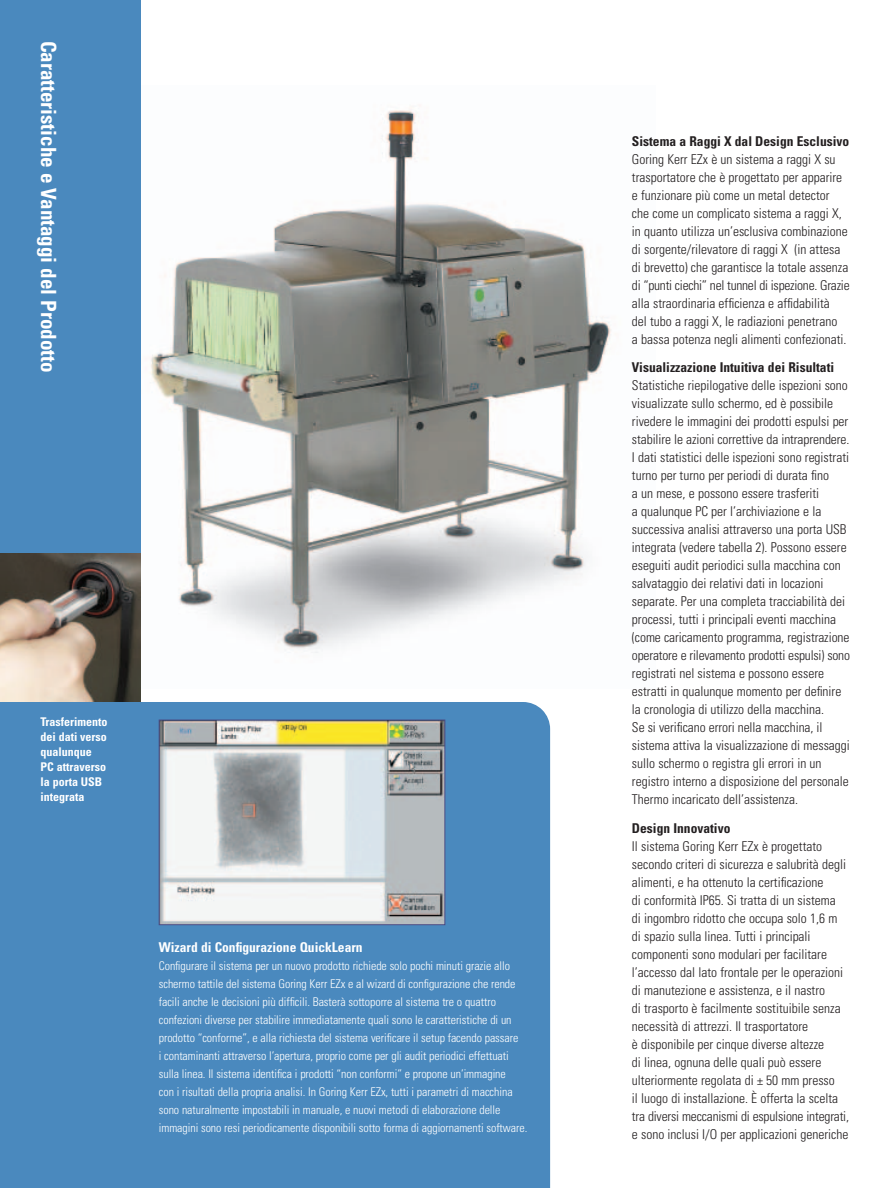
<style>
.page{position:relative;width:891px;height:1188px;background:#fff}
.page>*{position:absolute;margin:0;border:0;box-sizing:border-box;transform-origin:0 0}
.t1{font:700 condensed 21px "Univers";color:#fff}
.t2{font:300 condensed 13.5px/18px "Univers";color:#231f20}
.t3{font:700 condensed 13.5px "Univers";color:#231f20}
.t4{font:700 condensed 13.5px "Univers";color:#fff}
.t5{font:300 condensed 12px/18px "Univers";letter-spacing:-.005em;color:#fff}
.t6{font:700 condensed 12px/15px "Univers";color:#fff}
</style>
<div class="page">
<img style="left:150px;top:110px;width:461px;height:543px">
<div style="left:141px;top:702px;width:409px;height:486px;background:#4a89be"></div>
<div style="left:0;top:0;width:141px;height:1188px;background:#4a89be"></div>
<img style="left:0;top:554px;width:140px;height:148px">
<img style="left:161px;top:722px;width:282px;height:201px">
<div style="left:159px;top:720px;width:286px;height:205px;border:1px solid #4a4b84"></div>
<h1 class="t1" style="left:56px;top:40px;width:333px;rotate:90deg">Caratteristiche e Vantaggi del Prodotto</h1>
<p class="t6" style="left:40px;top:715px;width:69px">Trasferimento dei dati verso qualunque<br>PC attraverso la porta USB integrata</p>
<p class="t4" style="left:159px;top:943px;width:205px">Wizard di Configurazione QuickLearn</p>
<p class="t5" style="left:159px;top:958px;width:370px">Configurare il sistema per un nuovo prodotto richiede solo pochi minuti grazie allo schermo tattile del sistema Goring Kerr EZx e al wizard di configurazione che rende facili anche le decisioni più difficili. Basterà sottoporre al sistema tre o quattro confezioni diverse per stabilire immediatamente quali sono le caratteristiche di un prodotto “conforme”, e alla richiesta del sistema verificare il setup facendo passare<br>i contaminanti attraverso l’apertura, proprio come per gli audit periodici effettuati sulla linea. Il sistema identifica i prodotti “non conformi” e propone un’immagine<br>con i risultati della propria analisi. In Goring Kerr EZx, tutti i parametri di macchina sono naturalmente impostabili in manuale, e nuovi metodi di elaborazione delle immagini sono resi periodicamente disponibili sotto forma di aggiornamenti software.</p>
<p class="t3" style="left:632px;top:136px;width:219px">Sistema a Raggi X dal Design Esclusivo</p>
<p class="t2" style="left:632px;top:151px;width:219px">Goring Kerr EZx è un sistema a raggi X su trasportatore che è progettato per apparire e funzionare più come un metal detector che come un complicato sistema a raggi X, in quanto utilizza un’esclusiva combinazione di sorgente/rilevatore di raggi X (in attesa di brevetto) che garantisce la totale assenza di “punti ciechi” nel tunnel di ispezione. Grazie alla straordinaria efficienza e affidabilità<br>del tubo a raggi X, le radiazioni penetrano<br>a bassa potenza negli alimenti confezionati.</p>
<p class="t3" style="left:632px;top:363px;width:204px">Visualizzazione Intuitiva dei Risultati</p>
<p class="t2" style="left:632px;top:378px;width:220px">Statistiche riepilogative delle ispezioni sono visualizzate sullo schermo, ed è possibile rivedere le immagini dei prodotti espulsi per stabilire le azioni correttive da intraprendere.<br>I dati statistici delle ispezioni sono registrati turno per turno per periodi di durata fino<br>a un mese, e possono essere trasferiti<br>a qualunque PC per l’archiviazione e la successiva analisi attraverso una porta USB integrata (vedere tabella 2). Possono essere eseguiti audit periodici sulla macchina con salvataggio dei relativi dati in locazioni separate. Per una completa tracciabilità dei processi, tutti i principali eventi macchina (come caricamento programma, registrazione operatore e rilevamento prodotti espulsi) sono registrati nel sistema e possono essere estratti in qualunque momento per definire la cronologia di utilizzo della macchina.<br>Se si verificano errori nella macchina, il sistema attiva la visualizzazione di messaggi sullo schermo o registra gli errori in un registro interno a disposizione del personale Thermo incaricato dell’assistenza.</p>
<p class="t3" style="left:632px;top:823px;width:100px">Design Innovativo</p>
<p class="t2" style="left:632px;top:838px;width:219px">Il sistema Goring Kerr EZx è progettato secondo criteri di sicurezza e salubrità degli alimenti, e ha ottenuto la certificazione<br>di conformità IP65. Si tratta di un sistema<br>di ingombro ridotto che occupa solo 1,6 m di spazio sulla linea. Tutti i principali componenti sono modulari per facilitare l’accesso dal lato frontale per le operazioni di manutezione e assistenza, e il nastro<br>di trasporto è facilmente sostituibile senza necessità di attrezzi. Il trasportatore<br>è disponibile per cinque diverse altezze<br>di linea, ognuna delle quali può essere ulteriormente regolata di ± 50 mm presso<br>il luogo di installazione. È offerta la scelta tra diversi meccanismi di espulsione integrati, e sono inclusi I/O per applicazioni generiche</p>
</div>
